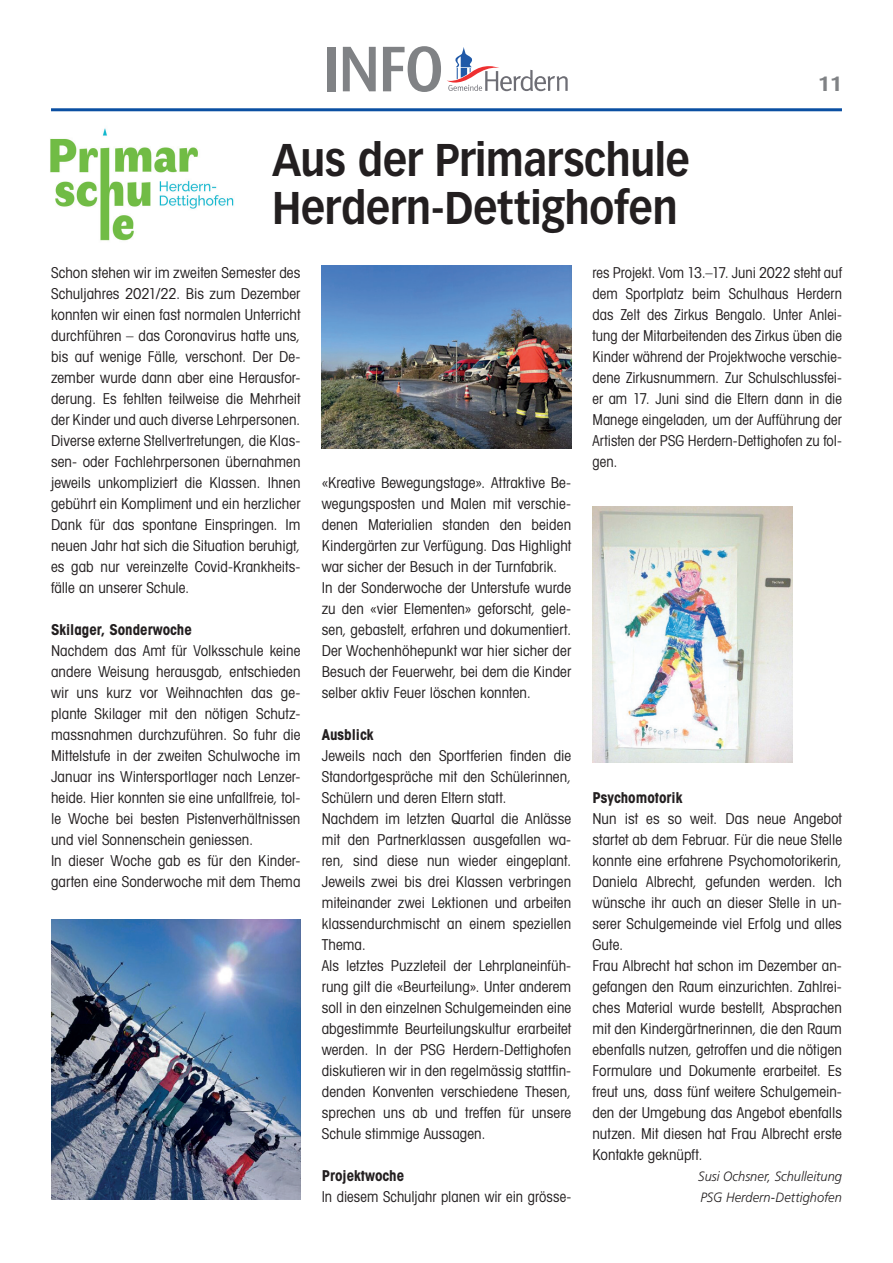
<style>
.page{position:relative;width:893px;height:1263px;background:#fff}
.page>*{position:absolute;margin:0;border:0;box-sizing:border-box;transform-origin:0 0}
.t1{font:500 64.65px "Dax";color:#808285}
.t2{font:700 45px/48px "Vectora LH";letter-spacing:-.01em;color:#231f20;scale:.9 1}
.t3{font:700 21px "Dax";color:#808285}
.t4{font:condensed 15px/21px "Avant Garde";letter-spacing:.005em;color:#231f20}
.t5{font:700 condensed 15px "Avant Garde";color:#231f20}
.t6{font:italic 300 13.5px/21px "Frutiger";color:#231f20;scale:.95 1}
</style>
<div class="page">
<hr style="left:51px;top:108px;width:791px;height:3px;background:#0a4fa2">
<svg style="left:447px;top:47px;width:121px;height:44px"></svg>
<img style="left:50px;top:128px;width:184px;height:113px">
<img style="left:51px;top:919px;width:249px;height:280px">
<img style="left:592px;top:506px;width:200px;height:256px">
<img style="left:322px;top:265px;width:249px;height:184px">
<h1 class="t1" style="left:322px;top:33px;width:123px">INFO</h1>
<h3 class="t3" style="left:818px;top:72px;width:25px">11</h3>
<h2 class="t2" style="left:272px;top:136px;width:465px">Aus der Primarschule<br>Herdern-Dettighofen</h2>
<p class="t4" style="left:51px;top:262px;width:251px;text-align:justify">Schon stehen wir im zweiten Semester des Schuljahres 2021/22. Bis zum Dezember konnten wir einen fast normalen Unterricht durchführen – das Coronavirus hatte uns, bis auf wenige Fälle, verschont. Der De&shy;zember wurde dann aber eine Herausfor&shy;derung. Es fehlten teilweise die Mehrheit der Kinder und auch diverse Lehrpersonen.<br>Diverse externe Stellvertretungen, die Klas&shy;sen- oder Fachlehrpersonen übernahmen jeweils unkompliziert die Klassen. Ihnen gebührt ein Kompliment und ein herzlicher Dank für das spontane Einspringen. Im neuen Jahr hat sich die Situation beruhigt, es gab nur vereinzelte Covid-Krankheits&shy;fälle an unserer Schule.</p>
<p class="t5" style="left:51px;top:620px;width:142px">Skilager, Sonderwoche</p>
<p class="t4" style="left:51px;top:640px;width:251px">Nachdem das Amt für Volksschule keine andere Weisung herausgab, entschieden wir uns kurz vor Weihnachten das ge&shy;plante Skilager mit den nötigen Schutz&shy;massnahmen durchzuführen. So fuhr die Mittelstufe in der zweiten Schulwoche im Januar ins Wintersportlager nach Lenzer&shy;heide. Hier konnten sie eine unfallfreie, tol&shy;le Woche bei besten Pistenverhältnissen und viel Sonnenschein geniessen.<br>In dieser Woche gab es für den Kinder&shy;garten eine Sonderwoche mit dem Thema</p>
<p class="t4" style="left:592px;top:262px;width:251px;text-align:justify">res Projekt. Vom 13.–17. Juni 2022 steht auf dem Sportplatz beim Schulhaus Herdern das Zelt des Zirkus Bengalo. Unter Anlei&shy;tung der Mitarbeitenden des Zirkus üben die Kinder während der Projektwoche verschie&shy;dene Zirkusnummern. Zur Schulschlussfei&shy;er am 17. Juni sind die Eltern dann in die Manege eingeladen, um der Aufführung der Artisten der PSG Herdern-Dettighofen zu fol&shy;gen.</p>
<p class="t4" style="left:322px;top:472px;width:251px">«Kreative Bewegungstage». Attraktive Be&shy;wegungsposten und Malen mit verschie&shy;denen Materialien standen den beiden Kindergärten zur Verfügung. Das Highlight war sicher der Besuch in der Turnfabrik.<br>In der Sonderwoche der Unterstufe wurde zu den «vier Elementen» geforscht, gele&shy;sen, gebastelt, erfahren und dokumentiert.<br>Der Wochenhöhepunkt war hier sicher der Besuch der Feuerwehr, bei dem die Kinder selber aktiv Feuer löschen konnten.</p>
<p class="t5" style="left:322px;top:725px;width:53px">Ausblick</p>
<p class="t4" style="left:322px;top:745px;width:251px">Jeweils nach den Sportferien finden die Standortgespräche mit den Schülerinnen, Schülern und deren Eltern statt.<br>Nachdem im letzten Quartal die Anlässe mit den Partnerklassen ausgefallen wa&shy;ren, sind diese nun wieder eingeplant.<br>Jeweils zwei bis drei Klassen verbringen miteinander zwei Lektionen und arbeiten klassendurchmischt an einem speziellen Thema.<br>Als letztes Puzzleteil der Lehrplaneinfüh&shy;rung gilt die «Beurteilung». Unter anderem soll in den einzelnen Schulgemeinden eine abgestimmte Beurteilungskultur erarbeitet werden. In der PSG Herdern-Dettighofen diskutieren wir in den regelmässig stattfin&shy;denden Konventen verschiedene Thesen, sprechen uns ab und treffen für unsere Schule stimmige Aussagen.</p>
<p class="t5" style="left:322px;top:1166px;width:84px">Projektwoche</p>
<p class="t4" style="left:322px;top:1186px;width:251px">In diesem Schuljahr planen wir ein grösse-</p>
<p class="t5" style="left:592px;top:788px;width:91px">Psychomotorik</p>
<p class="t4" style="left:592px;top:808px;width:251px">Nun ist es so weit. Das neue Angebot startet ab dem Februar. Für die neue Stelle konnte eine erfahrene Psychomotorikerin, Daniela Albrecht, gefunden werden. Ich wünsche ihr auch an dieser Stelle in un&shy;serer Schulgemeinde viel Erfolg und alles Gute.<br>Frau Albrecht hat schon im Dezember an&shy;gefangen den Raum einzurichten. Zahlrei&shy;ches Material wurde bestellt, Absprachen mit den Kindergärtnerinnen, die den Raum ebenfalls nutzen, getroffen und die nötigen Formulare und Dokumente erarbeitet. Es freut uns, dass fünf weitere Schulgemein&shy;den der Umgebung das Angebot ebenfalls nutzen. Mit diesen hat Frau Albrecht erste Kontakte geknüpft.</p>
<p class="t6" style="left:698px;top:1166px;width:153px">Susi Ochsner, Schulleitung<br>PSG Herdern-Dettighofen</p>
</div>
